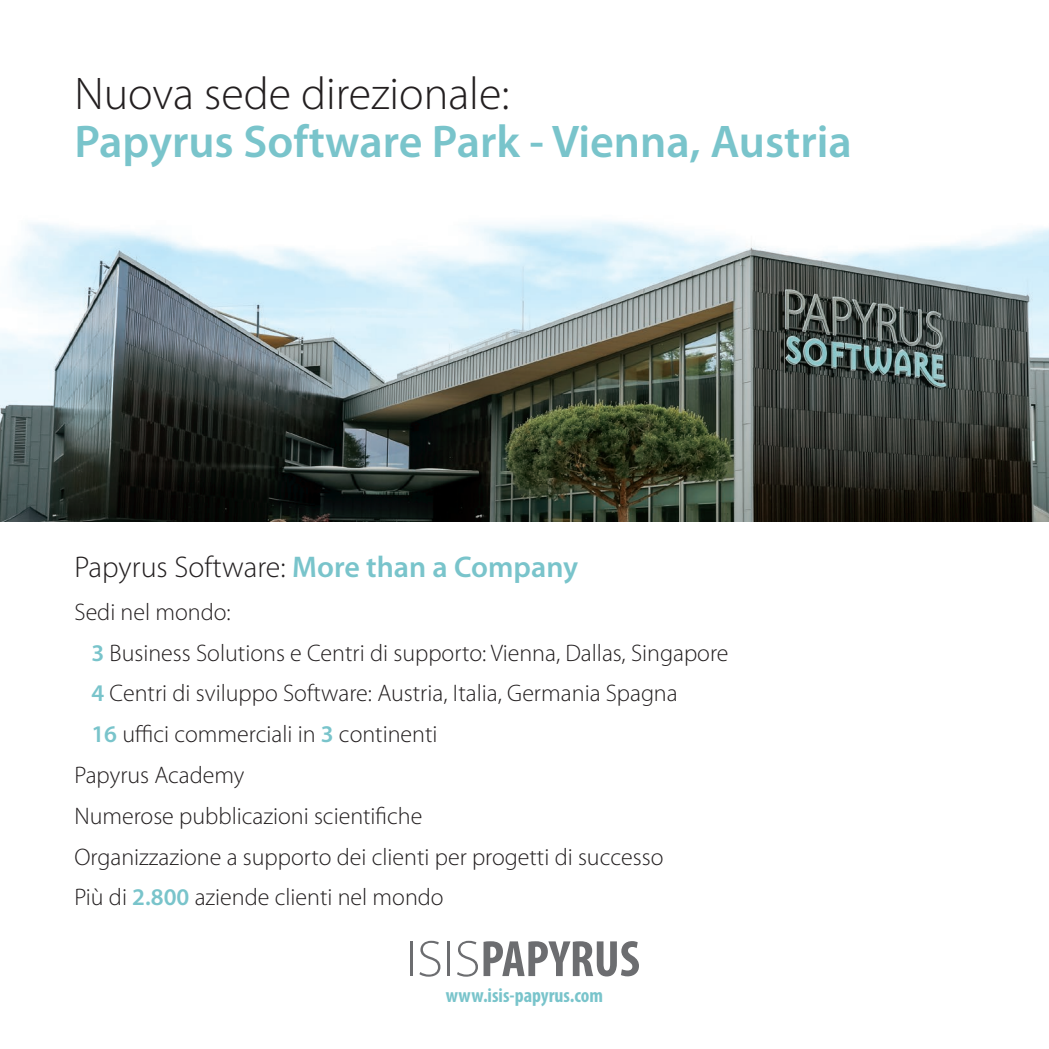
<style>
.page{position:relative;width:1049px;height:1049px;background:#fff}
.page>*{position:absolute;margin:0;border:0;box-sizing:border-box;transform-origin:0 0}
.t1{font:600 46px "Myriad Pro";color:#79c4cb}
.t2{font:300 46px "Myriad Pro";color:#231f20}
.t3{font:300 30px "Myriad Pro";color:#231f20}
.t4{font:300 24px "Myriad Pro";color:#231f20}
.t5{font:700 condensed 20px "Myriad Pro";color:#79c4cb}
.s1{font-weight:600;color:#79c4cb}
</style>
<div class="page">
<img style="left:0;top:220px;width:1049px;height:301px">
<hr style="left:410px;top:941px;width:2px;height:35px;background:#6c6d70">
<svg style="left:419px;top:941px;width:21px;height:36px"></svg>
<hr style="left:447px;top:941px;width:3px;height:35px;background:#6c6d70">
<svg style="left:457px;top:941px;width:182px;height:36px"></svg>
<h1 class="t2" style="left:74px;top:68px;width:436px">Nuova sede direzionale:</h1>
<h1 class="t1" style="left:74px;top:116px;width:779px">Papyrus Software Park - Vienna, Austria</h1>
<p class="t3" style="left:74px;top:550px;width:505px">Papyrus Software: <span class="s1">More than a Company</span></p>
<p class="t4" style="left:74px;top:598px;width:158px">Sedi nel mondo:</p>
<p class="t4" style="left:91px;top:639px;width:638px"><span class="s1">3</span> Business Solutions e Centri di supporto: Vienna, Dallas, Singapore</p>
<p class="t4" style="left:91px;top:680px;width:588px"><span class="s1">4</span> Centri di sviluppo Software: Austria, Italia, Germania Spagna</p>
<p class="t4" style="left:91px;top:721px;width:348px"><span class="s1">16</span> uffici commerciali in <span class="s1">3</span> continenti</p>
<p class="t4" style="left:74px;top:762px;width:172px">Papyrus Academy</p>
<p class="t4" style="left:74px;top:802px;width:349px">Numerose pubblicazioni scientifiche</p>
<p class="t4" style="left:74px;top:843px;width:590px">Organizzazione a supporto dei clienti per progetti di successo</p>
<p class="t4" style="left:74px;top:884px;width:371px">Più di <span class="s1">2.800</span> aziende clienti nel mondo</p>
<p class="t5" style="left:446px;top:984px;width:159px">www.isis-papyrus.com</p>
</div>
